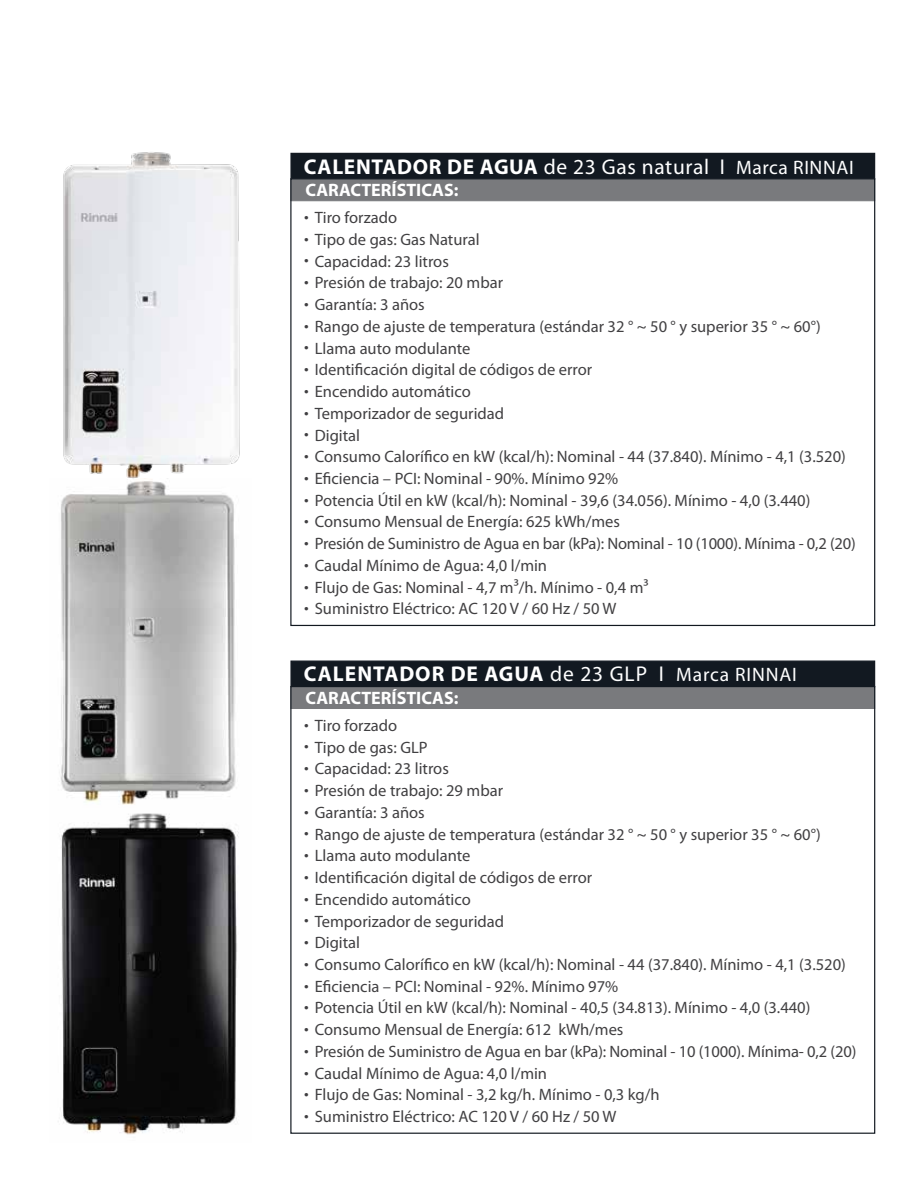
<style>
.page{position:relative;width:915px;height:1188px;background:#fff}
.page>*{position:absolute;margin:0;border:0;box-sizing:border-box;transform-origin:0 0}
.t1{font:700 21.45px "Myriad Pro";letter-spacing:.03em;color:#fff}
.t2{font:700 18px "Myriad Pro";color:#fff}
.t3{font:16.5px "Myriad Pro";color:#414042}
.s1{font-weight:400}
.s2{font-weight:400;font-size:19.5px}
</style>
<div class="page">
<div style="left:290px;top:153px;width:584px;height:26px;background:#121921"></div>
<div style="left:290px;top:179px;width:584px;height:22px;background:#797a7d"></div>
<div style="left:290px;top:661px;width:584px;height:26px;background:#121921"></div>
<div style="left:290px;top:686px;width:584px;height:23px;background:#797a7d"></div>
<img style="left:60px;top:481px;width:176px;height:324px">
<img style="left:61px;top:813px;width:178px;height:322px">
<img style="left:63px;top:152px;width:177px;height:328px">
<h1 class="t1" style="left:304px;top:154px;width:551px">CALENTADOR DE AGUA <span class="s1">de 23 Gas natural I</span> <span class="s2">Marca RINNAI</span></h1>
<p class="t3" style="left:304px;top:208px;width:94px">• Tiro forzado</p>
<p class="t3" style="left:304px;top:230px;width:177px">• Tipo de gas: Gas Natural</p>
<p class="t3" style="left:304px;top:252px;width:146px">• Capacidad: 23 litros</p>
<p class="t3" style="left:304px;top:274px;width:200px">• Presión de trabajo: 20 mbar</p>
<p class="t3" style="left:304px;top:295px;width:122px">• Garantía: 3 años</p>
<p class="t3" style="left:304px;top:317px;width:518px">• Rango de ajuste de temperatura (estándar 32 ° ~ 50 ° y superior 35 ° ~ 60°)</p>
<p class="t3" style="left:304px;top:339px;width:168px">• Llama auto modulante</p>
<p class="t3" style="left:304px;top:361px;width:289px">• Identificación digital de códigos de error</p>
<p class="t3" style="left:304px;top:382px;width:168px">• Encendido automático</p>
<p class="t3" style="left:304px;top:404px;width:201px">• Temporizador de seguridad</p>
<p class="t3" style="left:304px;top:426px;width:57px">• Digital</p>
<p class="t3" style="left:304px;top:448px;width:543px">• Consumo Calorífico en kW (kcal/h): Nominal - 44 (37.840). Mínimo - 4,1 (3.520)</p>
<p class="t3" style="left:304px;top:469px;width:316px">• Eficiencia – PCI: Nominal - 90%. Mínimo 92%</p>
<p class="t3" style="left:304px;top:491px;width:507px">• Potencia Útil en kW (kcal/h): Nominal - 39,6 (34.056). Mínimo - 4,0 (3.440)</p>
<p class="t3" style="left:304px;top:513px;width:317px">• Consumo Mensual de Energía: 625 kWh/mes</p>
<p class="t3" style="left:304px;top:535px;width:553px">• Presión de Suministro de Agua en bar (kPa): Nominal - 10 (1000). Mínima - 0,2 (20)</p>
<p class="t3" style="left:304px;top:556px;width:244px">• Caudal Mínimo de Agua: 4,0 l/min</p>
<p class="t3" style="left:304px;top:578px;width:346px">• Flujo de Gas: Nominal - 4,7 m³/h. Mínimo - 0,4 m³</p>
<p class="t3" style="left:304px;top:600px;width:314px">• Suministro Eléctrico: AC 120 V / 60 Hz / 50 W</p>
<p class="t2" style="left:305px;top:180px;width:154px">CARACTERÍSTICAS:</p>
<h1 class="t1" style="left:304px;top:662px;width:494px">CALENTADOR DE AGUA <span class="s1">de 23 GLP I</span> <span class="s2">Marca RINNAI</span></h1>
<p class="t3" style="left:304px;top:716px;width:94px">• Tiro forzado</p>
<p class="t3" style="left:304px;top:738px;width:125px">• Tipo de gas: GLP</p>
<p class="t3" style="left:304px;top:760px;width:146px">• Capacidad: 23 litros</p>
<p class="t3" style="left:304px;top:781px;width:200px">• Presión de trabajo: 29 mbar</p>
<p class="t3" style="left:304px;top:803px;width:122px">• Garantía: 3 años</p>
<p class="t3" style="left:304px;top:825px;width:518px">• Rango de ajuste de temperatura (estándar 32 ° ~ 50 ° y superior 35 ° ~ 60°)</p>
<p class="t3" style="left:304px;top:847px;width:168px">• Llama auto modulante</p>
<p class="t3" style="left:304px;top:868px;width:289px">• Identificación digital de códigos de error</p>
<p class="t3" style="left:304px;top:890px;width:168px">• Encendido automático</p>
<p class="t3" style="left:304px;top:912px;width:201px">• Temporizador de seguridad</p>
<p class="t3" style="left:304px;top:934px;width:57px">• Digital</p>
<p class="t3" style="left:304px;top:955px;width:543px">• Consumo Calorífico en kW (kcal/h): Nominal - 44 (37.840). Mínimo - 4,1 (3.520)</p>
<p class="t3" style="left:304px;top:977px;width:316px">• Eficiencia – PCI: Nominal - 92%. Mínimo 97%</p>
<p class="t3" style="left:304px;top:999px;width:507px">• Potencia Útil en kW (kcal/h): Nominal - 40,5 (34.813). Mínimo - 4,0 (3.440)</p>
<p class="t3" style="left:304px;top:1021px;width:321px">• Consumo Mensual de Energía: 612 kWh/mes</p>
<p class="t3" style="left:304px;top:1042px;width:553px">• Presión de Suministro de Agua en bar (kPa): Nominal - 10 (1000). Mínima- 0,2 (20)</p>
<p class="t3" style="left:304px;top:1064px;width:244px">• Caudal Mínimo de Agua: 4,0 l/min</p>
<p class="t3" style="left:304px;top:1086px;width:357px">• Flujo de Gas: Nominal - 3,2 kg/h. Mínimo - 0,3 kg/h</p>
<p class="t3" style="left:304px;top:1108px;width:314px">• Suministro Eléctrico: AC 120 V / 60 Hz / 50 W</p>
<p class="t2" style="left:305px;top:688px;width:154px">CARACTERÍSTICAS:</p>
</div>
